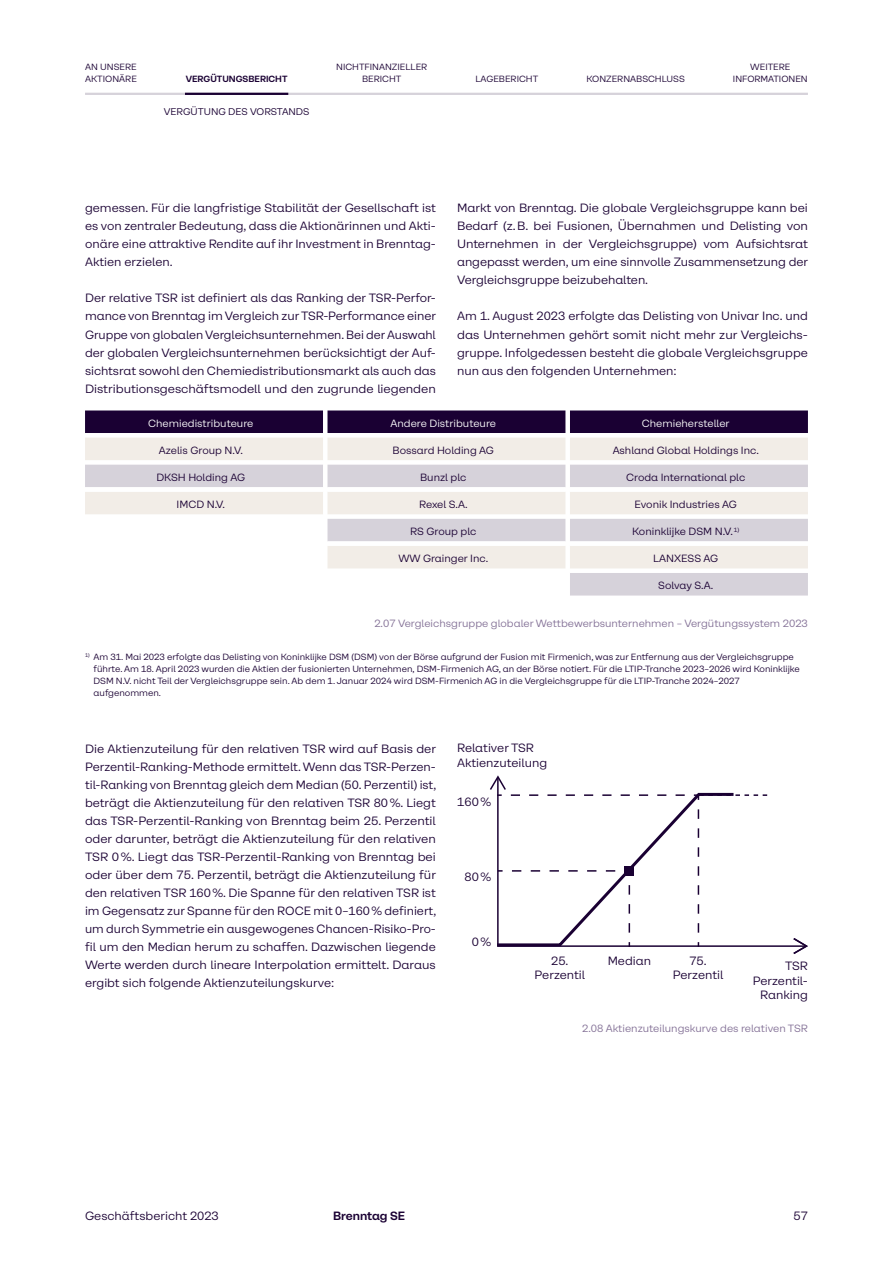
<style>
.page{position:relative;width:893px;height:1263px;background:#fff}
.page>*{position:absolute;margin:0;border:0;box-sizing:border-box;transform-origin:0 0}
.t1{font:12px/18px "Brenntag Sans";color:#1a0033;text-align:justify}
.t2{font:700 12px "Brenntag Sans";color:#1a0033}
.t3{font:10.5px "Brenntag Sans";color:#1a0033}
.t4{font:10.5px "Brenntag Sans";color:#826f95}
.t5{font:10.5px "Brenntag Sans";color:#fff}
.t6{font:9.75px "Brenntag Sans";color:#1a0033}
.t7{font:9px/11.7px "Brenntag Sans";color:#1a0033}
.t8{font:700 9px "Brenntag Sans";color:#1a0033}
</style>
<div class="page">
<hr style="left:85px;top:93px;width:723px;height:2px;background:#d6d2da">
<svg style="left:490px;top:775px;width:277px;height:172px"></svg>
<div style="left:625px;top:866px;width:9px;height:9px;background:#1a0033"></div>
<svg style="left:792px;top:938px;width:16px;height:16px"></svg>
<div style="left:85px;top:410px;width:723px;height:23px;background:#1a0033"></div>
<svg style="left:85px;top:438px;width:723px;height:27px;fill:#f2ede7"></svg>
<svg style="left:85px;top:465px;width:723px;height:130px"></svg>
<svg style="left:85px;top:487px;width:723px;height:59px"></svg>
<hr style="left:185px;top:93px;width:103px;height:2px;background:#1a0033">
<p class="t7" style="left:85px;top:61px;width:53px">AN UNSERE<br>AKTIONÄRE</p>
<p class="t7" style="left:336px;top:61px;width:93px;text-align:center">NICHTFINANZIELLER<br>BERICHT</p>
<p class="t7" style="left:475px;top:72px;width:64px">LAGEBERICHT</p>
<p class="t7" style="left:586px;top:72px;width:100px">KONZERNABSCHLUSS</p>
<p class="t7" style="left:733px;top:61px;width:76px;text-align:center">WEITERE<br>INFORMATIONEN</p>
<p class="t8" style="left:186px;top:72px;width:103px">VERGÜTUNGSBERICHT</p>
<p class="t6" style="left:164px;top:104px;width:147px">VERGÜTUNG DES VORSTANDS</p>
<p class="t1" style="left:85px;top:198px;width:352px">gemessen. Für die langfristige Stabilität der Gesellschaft ist es von zentraler Bedeutung, dass die Aktionärinnen und Akti&shy;onäre eine attraktive Rendite auf ihr Investment in Brenntag-Aktien erzielen.</p>
<p class="t1" style="left:85px;top:288px;width:353px">Der relative TSR ist definiert als das Ranking der TSR-Perfor&shy;mance von Brenntag im Vergleich zur TSR-Performance einer Gruppe von globalen Vergleichsunternehmen. Bei der Auswahl der globalen Vergleichsunternehmen berücksichtigt der Auf&shy;sichtsrat sowohl den Chemiedistributionsmarkt als auch das Distributionsgeschäftsmodell und den zugrunde liegenden</p>
<p class="t1" style="left:457px;top:198px;width:353px">Markt von Brenntag. Die globale Vergleichsgruppe kann bei Bedarf (z.B. bei Fusionen, Übernahmen und Delisting von Unternehmen in der Vergleichsgruppe) vom Aufsichtsrat angepasst werden, um eine sinnvolle Zusammensetzung der Vergleichsgruppe beizubehalten.</p>
<p class="t1" style="left:457px;top:306px;width:352px">Am 1. August 2023 erfolgte das Delisting von Univar Inc. und das Unternehmen gehört somit nicht mehr zur Vergleichs&shy;gruppe. Infolgedessen besteht die globale Vergleichsgruppe nun aus den folgenden Unternehmen:</p>
<p class="t5" style="left:148px;top:415px;width:107px">Chemiedistributeure</p>
<p class="t5" style="left:391px;top:415px;width:107px">Andere Distributeure</p>
<p class="t5" style="left:642px;top:415px;width:89px">Chemiehersteller</p>
<p class="t3" style="left:159px;top:442px;width:85px">Azelis Group N.V.</p>
<p class="t3" style="left:393px;top:442px;width:103px">Bossard Holding AG</p>
<p class="t3" style="left:613px;top:442px;width:148px">Ashland Global Holdings Inc.</p>
<p class="t3" style="left:156px;top:469px;width:90px">DKSH Holding AG</p>
<p class="t3" style="left:420px;top:469px;width:48px">Bunzl plc</p>
<p class="t3" style="left:626px;top:469px;width:121px">Croda International plc</p>
<p class="t3" style="left:177px;top:497px;width:50px">IMCD N.V.</p>
<p class="t3" style="left:419px;top:497px;width:50px">Rexel S.A.</p>
<p class="t3" style="left:635px;top:497px;width:104px">Evonik Industries AG</p>
<p class="t3" style="left:410px;top:524px;width:68px">RS Group plc</p>
<p class="t3" style="left:632px;top:524px;width:109px">Koninklijke DSM N.V. <sup>1)</sup></p>
<p class="t3" style="left:398px;top:551px;width:91px">WW Grainger Inc.</p>
<p class="t3" style="left:653px;top:551px;width:67px">LANXESS AG</p>
<p class="t3" style="left:658px;top:578px;width:57px">Solvay S.A.</p>
<p class="t4" style="left:374px;top:615px;width:435px">2.07 Vergleichsgruppe globaler Wettbewerbsunternehmen – Vergütungssystem 2023</p>
<p class="t7" style="left:94px;top:650px;width:708px;text-indent:-9px"><sup>1)</sup> Am 31. Mai 2023 erfolgte das Delisting von Koninklijke DSM (DSM) von der Börse aufgrund der Fusion mit Firmenich, was zur Entfernung aus der Vergleichsgruppe führte. Am 18. April 2023 wurden die Aktien der fusionierten Unternehmen, DSM-Firmenich AG, an der Börse notiert. Für die LTIP-Tranche 2023–2026 wird Koninklijke DSM N.V. nicht Teil der Vergleichsgruppe sein. Ab dem 1. Januar 2024 wird DSM-Firmenich AG in die Vergleichsgruppe für die LTIP-Tranche 2024–2027 aufgenommen.</p>
<p class="t1" style="left:85px;top:738px;width:353px">Die Aktienzuteilung für den relativen TSR wird auf Basis der Perzentil-Ranking-Methode ermittelt. Wenn das TSR-Perzen&shy;til-Ranking von Brenntag gleich dem Median (50. Perzentil) ist, beträgt die Aktienzuteilung für den relativen TSR 80 %. Liegt das TSR-Perzentil-Ranking von Brenntag beim 25. Perzentil oder darunter, beträgt die Aktienzuteilung für den relativen TSR 0 %. Liegt das TSR-Perzentil-Ranking von Brenntag bei oder über dem 75. Perzentil, beträgt die Aktienzuteilung für den relativen TSR 160 %. Die Spanne für den relativen TSR ist im Gegensatz zur Spanne für den ROCE mit 0–160 % definiert, um durch Symmetrie ein ausgewogenes Chancen-Risiko-Pro&shy;fil um den Median herum zu schaffen. Dazwischen liegende Werte werden durch lineare Interpolation ermittelt. Daraus ergibt sich folgende Aktienzuteilungskurve:</p>
<p class="t1" style="left:457px;top:740px;width:92px;line-height:14.4px">Relativer TSR<br>Aktienzuteilung</p>
<p class="t1" style="left:457px;top:792px;width:35px">160 %</p>
<p class="t1" style="left:464px;top:867px;width:28px">80 %</p>
<p class="t1" style="left:472px;top:932px;width:21px">0 %</p>
<p class="t1" style="left:535px;top:952px;width:52px;line-height:14.4px;text-align:center">25.<br>Perzentil</p>
<p class="t1" style="left:608px;top:951px;width:45px">Median</p>
<p class="t1" style="left:673px;top:952px;width:52px;line-height:14.4px;text-align:center">75.<br>Perzentil</p>
<p class="t1" style="left:753px;top:958px;width:57px;line-height:14.4px;text-align:right">TSR<br>Perzentil-<br>Ranking</p>
<p class="t4" style="left:582px;top:1020px;width:227px">2.08 Aktienzuteilungskurve des relativen TSR</p>
<p class="t1" style="left:85px;top:1206px;width:135px">Geschäftsbericht 2023</p>
<p class="t2" style="left:333px;top:1207px;width:74px">Brenntag SE</p>
<p class="t1" style="left:793px;top:1206px;width:16px">57</p>
</div>
